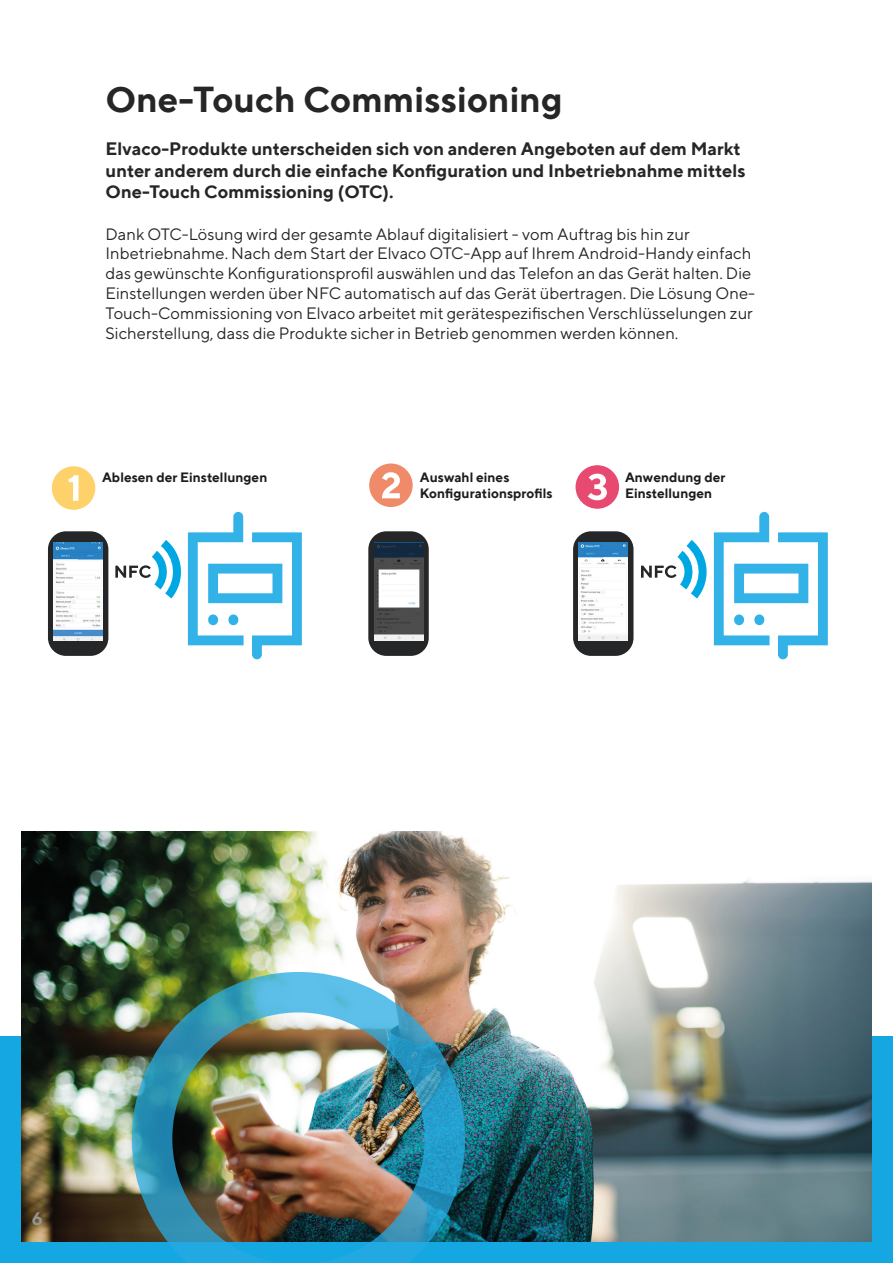
<style>
.page{position:relative;width:893px;height:1263px;background:#fff}
.page>*{position:absolute;margin:0;border:0;box-sizing:border-box;transform-origin:0 0}
.t1{font:700 36px "TT Norms";color:#262627}
.t2{font:700 18px/21.6px "TT Norms";color:#262627}
.t3{font:700 18px "TT Norms";color:#959594}
.t4{font:16.5px/19.8px "TT Norms";color:#262627}
.t5{font:700 13.5px/16.2px "TT Norms";color:#1d1d1b}
</style>
<div class="page">
<div style="left:0;top:1036px;width:893px;height:227px;background:#15a7e1"></div>
<img style="left:21px;top:831px;width:851px;height:411px">
<img style="left:132px;top:972px;width:333px;height:291px">
<div style="left:576px;top:465px;width:43px;height:44px;background:#e84971;border-radius:50%"></div>
<div style="left:369px;top:463px;width:44px;height:44px;background:#f08b69;border-radius:50%"></div>
<div style="left:52px;top:466px;width:43px;height:44px;background:#fed16a;border-radius:50%"></div>
<svg style="left:69px;top:475px;width:10px;height:26px"></svg>
<svg style="left:382px;top:472px;width:18px;height:26px"></svg>
<svg style="left:588px;top:474px;width:19px;height:26px"></svg>
<div style="left:48px;top:531px;width:60px;height:125px;background:#252627;border-radius:18px"></div>
<img style="left:54px;top:542px;width:49px;height:98px">
<svg style="left:115px;top:512px;width:187px;height:147px"></svg>
<svg style="left:641px;top:512px;width:187px;height:147px"></svg>
<div style="left:368px;top:531px;width:61px;height:125px;background:#252627;border-radius:18px"></div>
<img style="left:374px;top:542px;width:49px;height:98px">
<div style="left:573px;top:531px;width:60px;height:125px;background:#252627;border-radius:18px"></div>
<img style="left:579px;top:542px;width:49px;height:98px">
<p class="t1" style="left:106px;top:77px;width:459px">One-Touch Commissioning</p>
<p class="t2" style="left:106px;top:137px;width:641px">Elvaco-Produkte unterscheiden sich von anderen Angeboten auf dem Markt unter anderem durch die einfache Konfiguration und Inbetriebnahme mittels<br>One-Touch Commissioning (OTC).</p>
<p class="t4" style="left:106px;top:224px;width:651px">Dank OTC-Lösung wird der gesamte Ablauf digitalisiert - vom Auftrag bis hin zur Inbetriebnahme. Nach dem Start der Elvaco OTC-App auf Ihrem Android-Handy einfach das gewünschte Konfigurationsprofil auswählen und das Telefon an das Gerät halten. Die Einstellungen werden über NFC automatisch auf das Gerät übertragen. Die Lösung One-Touch-Commissioning von Elvaco arbeitet mit gerätespezifischen Verschlüsselungen zur Sicherstellung, dass die Produkte sicher in Betrieb genommen werden können.</p>
<p class="t5" style="left:420px;top:469px;width:134px">Auswahl eines<br>Konfigurationsprofils</p>
<p class="t5" style="left:102px;top:469px;width:167px">Ablesen der Einstellungen</p>
<p class="t5" style="left:625px;top:469px;width:102px">Anwendung der<br>Einstellungen</p>
<p class="t3" style="left:32px;top:1207px;width:13px">6</p>
</div>
